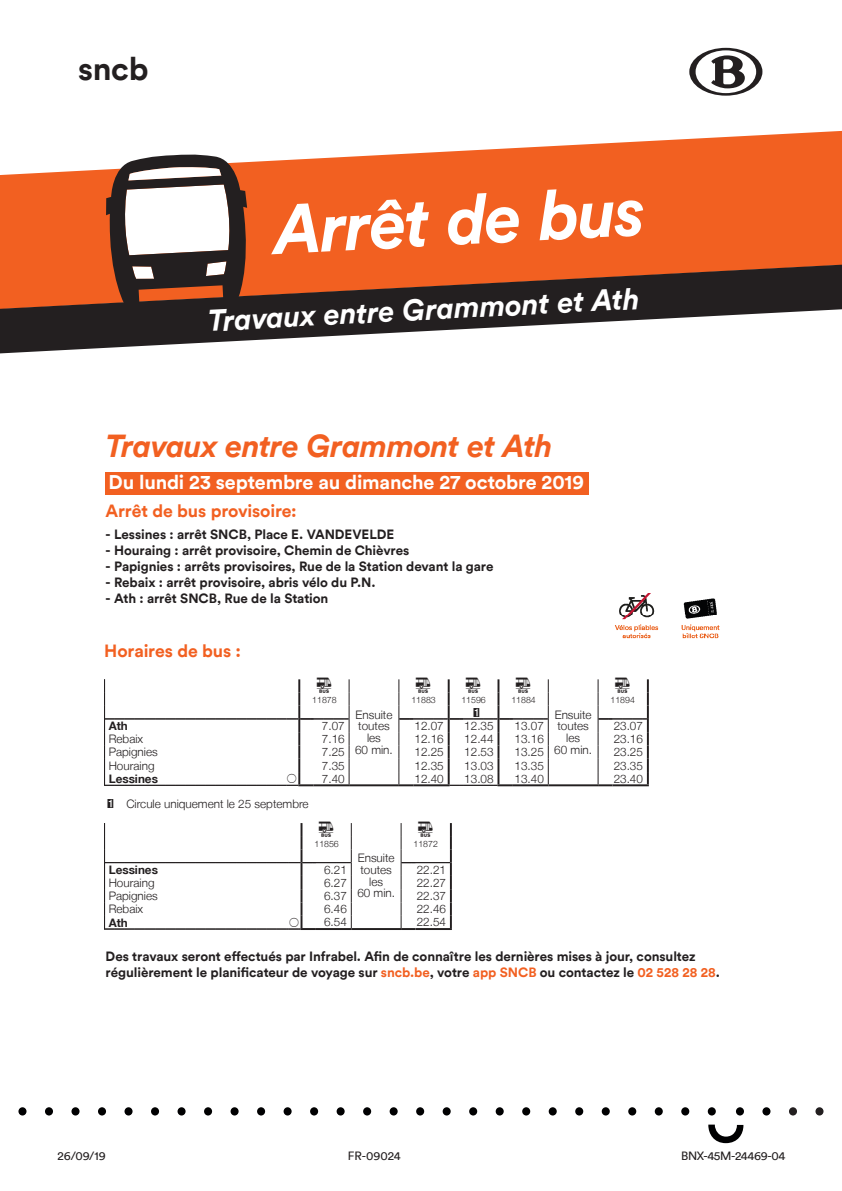
<style>
.page{position:relative;width:842px;height:1191px;background:#fff}
.page>*{position:absolute;margin:0;border:0;box-sizing:border-box;transform-origin:0 0}
.t1{font:italic 700 69px "Circular";color:#fff}
.t2{font:700 32.3px "Circular";color:#231f20}
.t3{font:italic 700 31.8px "Circular";letter-spacing:-.03em;color:#f26021}
.t4{font:italic 700 30px "Circular";color:#fff}
.t5{font:700 19.8px "Circular";letter-spacing:-.01em;color:#fff}
.t6{font:700 17.7px "Circular";letter-spacing:-.01em;color:#f26021}
.t7{font:13.7px "Font Voyageurs";color:#231f20}
.t8{font:700 13.4px/16.1px "Circular";letter-spacing:-.005em;color:#231f20}
.t9{font:12px "Circular";letter-spacing:-.03em;color:#231f20}
.t10{font:300 11.7px/11.7px "Helvetica Neue LT";color:#231f20;text-align:center}
.t11{font:700 11.7px "Helvetica Neue LT";color:#231f20}
.t12{font:11.7px "Font Voyageurs";color:#231f20}
.t13{font:300 8.8px "Helvetica Neue LT";color:#231f20}
.s1{font-family:"Font Voyageurs";font-weight:400}
.s2{color:#f26021}
</style>
<div class="page">
<svg style="left:708px;top:1124px;width:35px;height:19px"></svg>
<div style="left:45px;top:1107px;width:8px;height:8px;background:#000001;border-radius:50%"></div>
<div style="left:18px;top:1107px;width:9px;height:8px;background:#000001;border-radius:50%"></div>
<div style="left:98px;top:1107px;width:8px;height:8px;background:#000001;border-radius:50%"></div>
<div style="left:71px;top:1107px;width:9px;height:8px;background:#000001;border-radius:50%"></div>
<div style="left:151px;top:1107px;width:8px;height:8px;background:#000001;border-radius:50%"></div>
<div style="left:124px;top:1107px;width:9px;height:8px;background:#000001;border-radius:50%"></div>
<div style="left:204px;top:1107px;width:8px;height:8px;background:#000001;border-radius:50%"></div>
<div style="left:178px;top:1107px;width:8px;height:8px;background:#000001;border-radius:50%"></div>
<div style="left:257px;top:1107px;width:8px;height:8px;background:#000001;border-radius:50%"></div>
<div style="left:231px;top:1107px;width:8px;height:8px;background:#000001;border-radius:50%"></div>
<div style="left:310px;top:1107px;width:8px;height:8px;background:#000001;border-radius:50%"></div>
<div style="left:284px;top:1107px;width:8px;height:8px;background:#000001;border-radius:50%"></div>
<div style="left:363px;top:1107px;width:8px;height:8px;background:#000001;border-radius:50%"></div>
<div style="left:337px;top:1107px;width:8px;height:8px;background:#000001;border-radius:50%"></div>
<div style="left:416px;top:1107px;width:8px;height:8px;background:#000001;border-radius:50%"></div>
<div style="left:390px;top:1107px;width:8px;height:8px;background:#000001;border-radius:50%"></div>
<div style="left:469px;top:1107px;width:8px;height:8px;background:#000001;border-radius:50%"></div>
<div style="left:443px;top:1107px;width:8px;height:8px;background:#000001;border-radius:50%"></div>
<div style="left:522px;top:1107px;width:8px;height:8px;background:#000001;border-radius:50%"></div>
<div style="left:496px;top:1107px;width:8px;height:8px;background:#000001;border-radius:50%"></div>
<div style="left:575px;top:1107px;width:8px;height:8px;background:#000001;border-radius:50%"></div>
<div style="left:549px;top:1107px;width:8px;height:8px;background:#000001;border-radius:50%"></div>
<div style="left:628px;top:1107px;width:8px;height:8px;background:#000001;border-radius:50%"></div>
<div style="left:602px;top:1107px;width:8px;height:8px;background:#000001;border-radius:50%"></div>
<div style="left:681px;top:1107px;width:8px;height:8px;background:#000001;border-radius:50%"></div>
<div style="left:655px;top:1107px;width:8px;height:8px;background:#000001;border-radius:50%"></div>
<div style="left:736px;top:1107px;width:8px;height:8px;background:#000001;border-radius:50%"></div>
<div style="left:708px;top:1107px;width:8px;height:8px;background:#000001;border-radius:50%"></div>
<div style="left:762px;top:1107px;width:8px;height:8px;background:#000001;border-radius:50%"></div>
<div style="left:789px;top:1107px;width:8px;height:8px;background:#231f20;border-radius:50%"></div>
<div style="left:815px;top:1107px;width:8px;height:8px;background:#231f20;border-radius:50%"></div>
<svg style="left:0;top:130px;width:842px;height:135px;fill:#f26021"></svg>
<svg style="left:106px;top:153px;width:146px;height:112px"></svg>
<svg style="left:689px;top:48px;width:73px;height:48px"></svg>
<img style="left:615px;top:593px;width:105px;height:46px">
<hr style="left:351px;top:928px;width:50px;height:2px;background:#231f20">
<svg style="left:104px;top:823px;width:248px;height:107px"></svg>
<hr style="left:316px;top:928px;width:35px;height:2px;background:#231f20">
<svg style="left:401px;top:823px;width:51px;height:107px"></svg>
<hr style="left:415px;top:928px;width:37px;height:2px;background:#231f20">
<hr style="left:349px;top:784px;width:50px;height:2px;background:#231f20">
<svg style="left:104px;top:679px;width:246px;height:107px"></svg>
<hr style="left:314px;top:784px;width:35px;height:2px;background:#231f20">
<hr style="left:548px;top:784px;width:50px;height:2px;background:#231f20">
<svg style="left:398px;top:679px;width:151px;height:107px"></svg>
<hr style="left:513px;top:784px;width:35px;height:2px;background:#231f20">
<svg style="left:598px;top:679px;width:51px;height:107px"></svg>
<hr style="left:612px;top:784px;width:37px;height:2px;background:#231f20">
<div style="left:106px;top:472px;width:483px;height:22px;background:#f26021"></div>
<svg style="left:0;top:265px;width:842px;height:88px;fill:#231f20"></svg>
<h2 class="t2" style="left:78px;top:47px;width:72px">sncb</h2>
<h1 class="t1" style="left:273px;top:185px;width:373px;rotate:-3deg">Arrêt de bus</h1>
<p class="t4" style="left:207px;top:301px;width:434px;rotate:-3deg">Travaux entre Grammont et Ath</p>
<h3 class="t3" style="left:106px;top:425px;width:449px">Travaux entre Grammont et Ath</h3>
<h3 class="t5" style="left:108px;top:469px;width:477px">Du lundi 23 septembre au dimanche 27 octobre 2019</h3>
<h3 class="t6" style="left:106px;top:499px;width:193px">Arrêt de bus provisoire:</h3>
<p class="t8" style="left:106px;top:525px;width:290px">- Lessines : arrêt SNCB, Place E. VANDEVELDE</p>
<p class="t8" style="left:106px;top:542px;width:305px">- Houraing : arrêt provisoire, Chemin de Chièvres</p>
<p class="t8" style="left:106px;top:558px;width:389px">- Papignies : arrêts provisoires, Rue de la Station devant la gare</p>
<p class="t8" style="left:106px;top:574px;width:272px">- Rebaix : arrêt provisoire, abris vélo du P.N.</p>
<p class="t8" style="left:106px;top:590px;width:224px">- Ath : arrêt SNCB, Rue de la Station</p>
<h3 class="t6" style="left:104px;top:639px;width:138px">Horaires de bus :</h3>
<p class="t7" style="left:316px;top:673px;width:18px">ç</p>
<p class="t7" style="left:415px;top:673px;width:18px">ç</p>
<p class="t7" style="left:465px;top:673px;width:18px">ç</p>
<p class="t7" style="left:515px;top:673px;width:18px">ç</p>
<p class="t7" style="left:615px;top:673px;width:18px">ç</p>
<p class="t13" style="left:312px;top:695px;width:26px">11878</p>
<p class="t13" style="left:411px;top:695px;width:26px">11883</p>
<p class="t13" style="left:461px;top:695px;width:26px">11596</p>
<p class="t13" style="left:511px;top:695px;width:26px">11884</p>
<p class="t13" style="left:610px;top:695px;width:26px">11894</p>
<p class="t12" style="left:473px;top:702px;width:9px">!</p>
<p class="t10" style="left:355px;top:708px;width:39px">Ensuite toutes les<br>60 min.</p>
<p class="t10" style="left:554px;top:708px;width:39px">Ensuite toutes les<br>60 min.</p>
<p class="t11" style="left:109px;top:718px;width:21px">Ath</p>
<p class="t10" style="left:322px;top:719px;width:24px">7.07</p>
<p class="t10" style="left:414px;top:719px;width:31px">12.07</p>
<p class="t10" style="left:464px;top:719px;width:31px">12.35</p>
<p class="t10" style="left:515px;top:719px;width:31px">13.07</p>
<p class="t10" style="left:614px;top:719px;width:31px">23.07</p>
<p class="t10" style="left:109px;top:733px;width:36px">Rebaix</p>
<p class="t10" style="left:322px;top:733px;width:24px">7.16</p>
<p class="t10" style="left:414px;top:733px;width:31px">12.16</p>
<p class="t10" style="left:464px;top:733px;width:31px">12.44</p>
<p class="t10" style="left:515px;top:733px;width:31px">13.16</p>
<p class="t10" style="left:614px;top:733px;width:31px">23.16</p>
<p class="t10" style="left:109px;top:746px;width:51px">Papignies</p>
<p class="t10" style="left:322px;top:746px;width:24px">7.25</p>
<p class="t10" style="left:414px;top:746px;width:31px">12.25</p>
<p class="t10" style="left:464px;top:746px;width:31px">12.53</p>
<p class="t10" style="left:515px;top:746px;width:31px">13.25</p>
<p class="t10" style="left:614px;top:746px;width:31px">23.25</p>
<p class="t10" style="left:109px;top:759px;width:47px">Houraing</p>
<p class="t10" style="left:322px;top:759px;width:24px">7.35</p>
<p class="t10" style="left:414px;top:759px;width:31px">12.35</p>
<p class="t10" style="left:464px;top:759px;width:31px">13.03</p>
<p class="t10" style="left:515px;top:759px;width:31px">13.35</p>
<p class="t10" style="left:614px;top:759px;width:31px">23.35</p>
<p class="t11" style="left:109px;top:771px;width:51px">Lessines</p>
<p class="t12" style="left:287px;top:769px;width:12px">+</p>
<p class="t10" style="left:322px;top:772px;width:24px">7.40</p>
<p class="t10" style="left:414px;top:772px;width:31px">12.40</p>
<p class="t10" style="left:464px;top:772px;width:31px">13.08</p>
<p class="t10" style="left:515px;top:772px;width:31px">13.40</p>
<p class="t10" style="left:614px;top:772px;width:31px">23.40</p>
<p class="t10" style="left:107px;top:797px;width:203px"><span class="s1">!</span> Circule uniquement le 25 septembre</p>
<p class="t7" style="left:319px;top:817px;width:18px">ç</p>
<p class="t7" style="left:418px;top:817px;width:18px">ç</p>
<p class="t13" style="left:314px;top:838px;width:26px">11856</p>
<p class="t13" style="left:414px;top:838px;width:26px">11872</p>
<p class="t10" style="left:357px;top:852px;width:39px">Ensuite toutes les<br>60 min.</p>
<p class="t11" style="left:109px;top:862px;width:51px">Lessines</p>
<p class="t10" style="left:324px;top:863px;width:24px">6.21</p>
<p class="t10" style="left:417px;top:863px;width:31px">22.21</p>
<p class="t10" style="left:109px;top:876px;width:47px">Houraing</p>
<p class="t10" style="left:324px;top:876px;width:24px">6.27</p>
<p class="t10" style="left:417px;top:876px;width:31px">22.27</p>
<p class="t10" style="left:109px;top:890px;width:51px">Papignies</p>
<p class="t10" style="left:324px;top:890px;width:24px">6.37</p>
<p class="t10" style="left:417px;top:890px;width:31px">22.37</p>
<p class="t10" style="left:109px;top:903px;width:36px">Rebaix</p>
<p class="t10" style="left:324px;top:903px;width:24px">6.46</p>
<p class="t10" style="left:417px;top:903px;width:31px">22.46</p>
<p class="t11" style="left:109px;top:915px;width:21px">Ath</p>
<p class="t12" style="left:289px;top:912px;width:12px">+</p>
<p class="t10" style="left:324px;top:916px;width:24px">6.54</p>
<p class="t10" style="left:417px;top:916px;width:31px">22.54</p>
<p class="t8" style="left:106px;top:947px;width:616px">Des travaux seront effectués par Infrabel. Afin de connaître les dernières mises à jour, consultez régulièrement le planificateur de voyage sur <span class="s2">sncb.be</span>, votre <span class="s2">app SNCB</span> ou contactez le <span class="s2">02 528 28 28</span>.</p>
<p class="t9" style="left:57px;top:1148px;width:50px">26/09/19</p>
<p class="t9" style="left:348px;top:1148px;width:54px">FR-09024</p>
<p class="t9" style="left:681px;top:1148px;width:106px">BNX-45M-24469-04</p>
</div>
